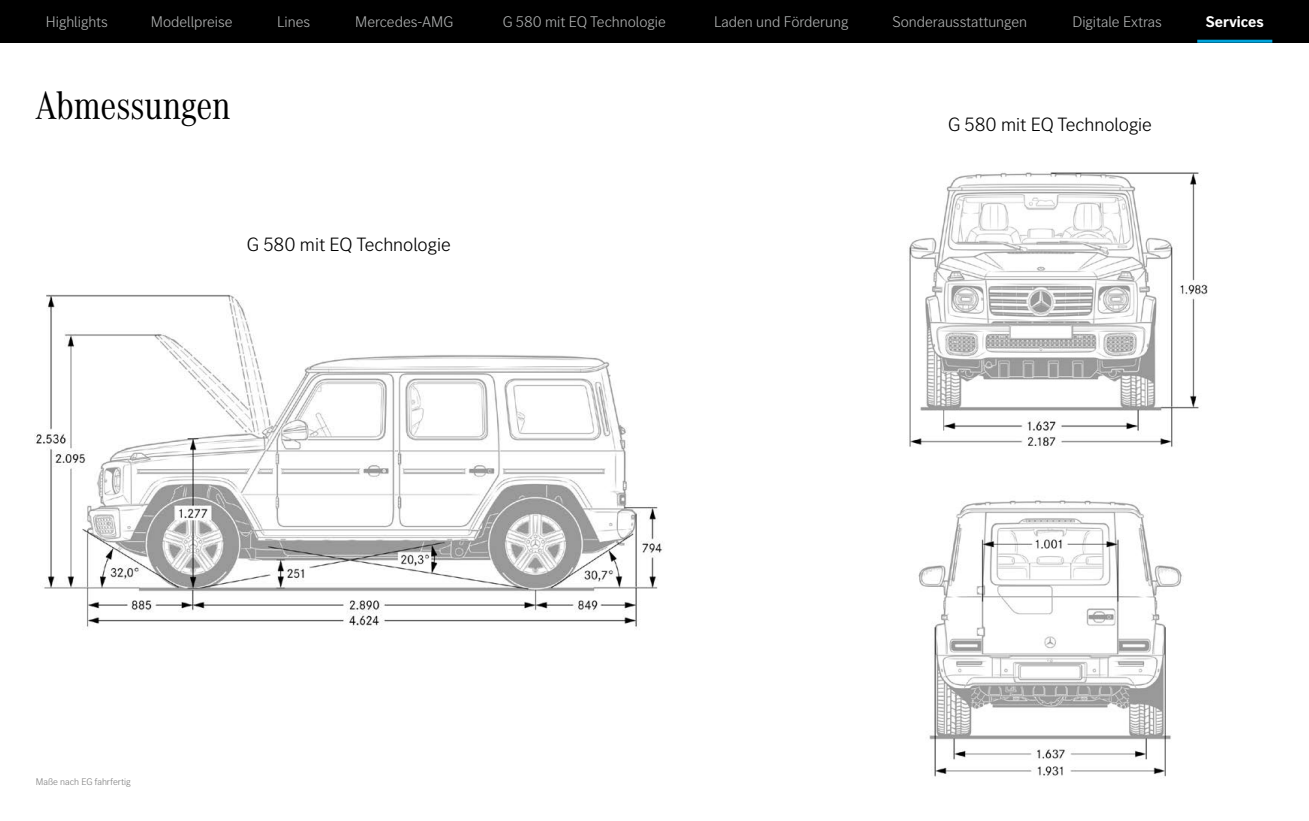
<style>
.page{position:relative;width:1309px;height:821px;background:#fff}
.page>*{position:absolute;margin:0;border:0;box-sizing:border-box;transform-origin:0 0}
.t1{font:41px "MB Corpo A Title Cond";color:#000}
.t2{font:300 20px "MB Corpo S Title";color:#000}
.t3{font:300 16px "MB Corpo S Title";color:#adafaf}
.t4{font:700 16px "MB Corpo S Title";color:#fff}
.t5{font:300 10px "MB Corpo S Title";color:#808080}
</style>
<div class="page">
<div style="left:0;top:0;width:1309px;height:43px;background:#000"></div>
<hr style="left:1197px;top:40px;width:75px;height:3px;background:#00a2d9">
<img style="left:36px;top:294px;width:627px;height:335px">
<img style="left:909px;top:172px;width:299px;height:275px">
<img style="left:918px;top:500px;width:264px;height:277px">
<p class="t3" style="left:46px;top:12px;width:64px">Highlights</p>
<p class="t3" style="left:151px;top:12px;width:83px">Modellpreise</p>
<p class="t3" style="left:277px;top:12px;width:35px">Lines</p>
<p class="t3" style="left:355px;top:12px;width:100px">Mercedes-AMG</p>
<p class="t3" style="left:503px;top:12px;width:165px">G 580 mit EQ Technologie</p>
<p class="t3" style="left:714px;top:12px;width:136px">Laden und Förderung</p>
<p class="t3" style="left:893px;top:12px;width:136px">Sonderausstattungen</p>
<p class="t3" style="left:1072px;top:12px;width:91px">Digitale Extras</p>
<p class="t4" style="left:1206px;top:11px;width:60px">Services</p>
<h1 class="t1" style="left:36px;top:78px;width:196px">Abmessungen</h1>
<p class="t2" style="left:247px;top:231px;width:205px">G 580 mit EQ Technologie</p>
<p class="t5" style="left:36px;top:774px;width:96px">Maße nach EG fahrfertig</p>
<p class="t2" style="left:948px;top:111px;width:205px">G 580 mit EQ Technologie</p>
</div>
